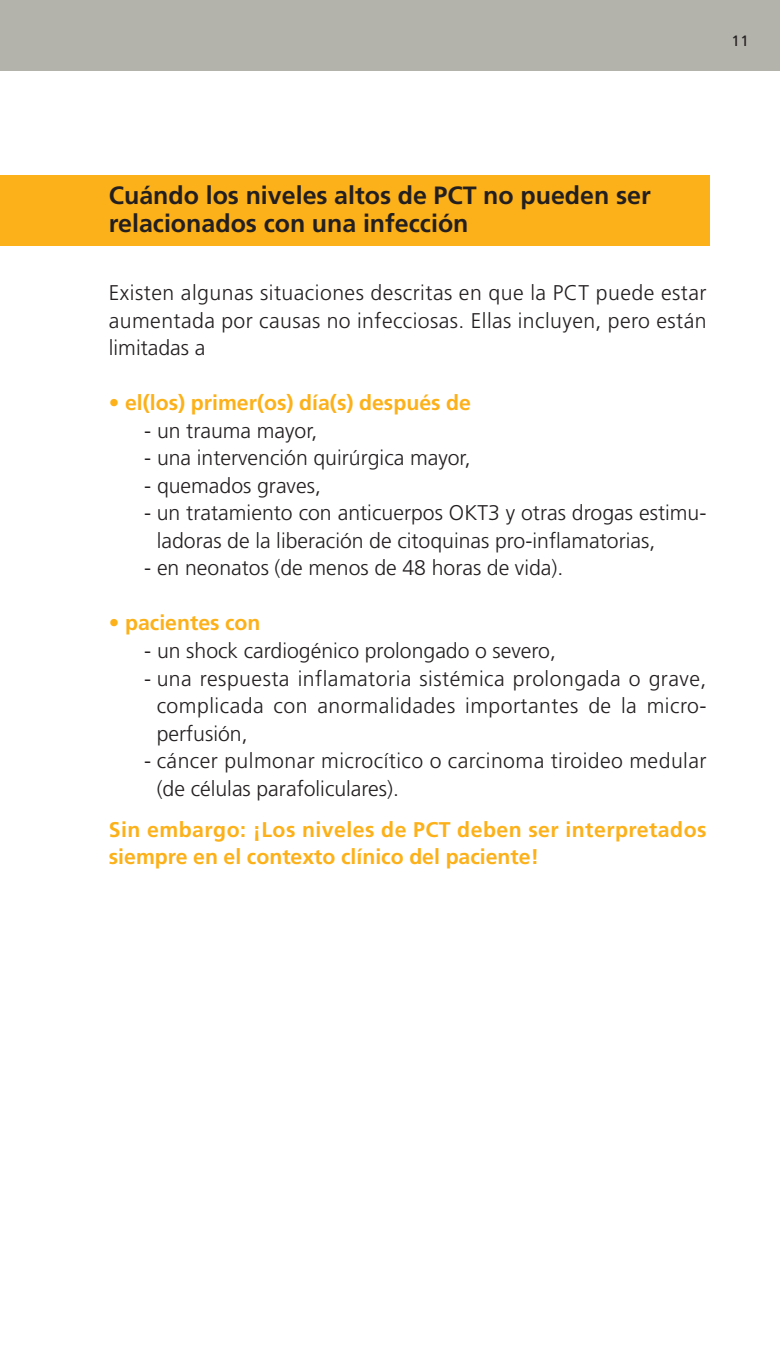
<style>
.page{position:relative;width:780px;height:1347px;background:#fff}
.page>*{position:absolute;margin:0;border:0;box-sizing:border-box;transform-origin:0 0}
.t1{font:700 25px/27.5px "Frutiger";color:#231f20}
.t2{font:300 21.25px/27.5px "Frutiger";color:#231f20;text-align:justify}
.t3{font:700 21.25px/27.5px "Frutiger";letter-spacing:.02em;color:#fcb11a}
.t4{font:300 21.25px/27.5px "Frutiger";letter-spacing:.02em;color:#231f20}
.t5{font:700 21.25px "Frutiger";color:#fcb11a}
.t6{font:15px "Frutiger";color:#231f20}
</style>
<div class="page">
<div style="left:0;top:175px;width:709px;height:71px;background:#fcb11a"></div>
<div style="left:0;top:0;width:780px;height:71px;background:#b3b3ab"></div>
<p class="t6" style="left:731px;top:34px;width:19px">11</p>
<p class="t1" style="left:109px;top:183px;width:543px">Cuándo los niveles altos de PCT no pueden ser relacionados con una infección</p>
<p class="t2" style="left:109px;top:281px;width:599px">Existen algunas situaciones descritas en que la PCT puede estar aumentada por causas no infecciosas. Ellas incluyen, pero están limitadas a</p>
<p class="t5" style="left:109px;top:394px;width:363px">• el(los) primer(os) día(s) después de</p>
<p class="t2" style="left:144px;top:418px;width:175px">- un trauma mayor,</p>
<p class="t2" style="left:144px;top:446px;width:328px">- una intervención quirúrgica mayor,</p>
<p class="t2" style="left:144px;top:473px;width:178px">- quemados graves,</p>
<p class="t2" style="left:157px;top:501px;width:551px;text-indent:-12px">- un tratamiento con anticuerpos OKT3 y otras drogas estimu - ladoras de la liberación de citoquinas pro-inflamatorias,</p>
<p class="t2" style="left:144px;top:556px;width:420px">- en neonatos (de menos de 48 horas de vida).</p>
<p class="t5" style="left:109px;top:614px;width:153px">• pacientes con</p>
<p class="t2" style="left:144px;top:638px;width:413px">- un shock cardiogénico prolongado o severo,</p>
<p class="t2" style="left:157px;top:666px;width:551px;text-indent:-12px">- una respuesta inflamatoria sistémica prolongada o grave, complicada con anormalidades importantes de la micro - perfusión,</p>
<p class="t4" style="left:157px;top:748px;width:551px;text-indent:-12px">- cáncer pulmonar microcítico o carcinoma tiroideo medular (de células parafoliculares).</p>
<p class="t3" style="left:109px;top:817px;width:599px">Sin embargo: ¡Los niveles de PCT deben ser interpretados siempre en el contexto clínico del paciente!</p>
</div>
